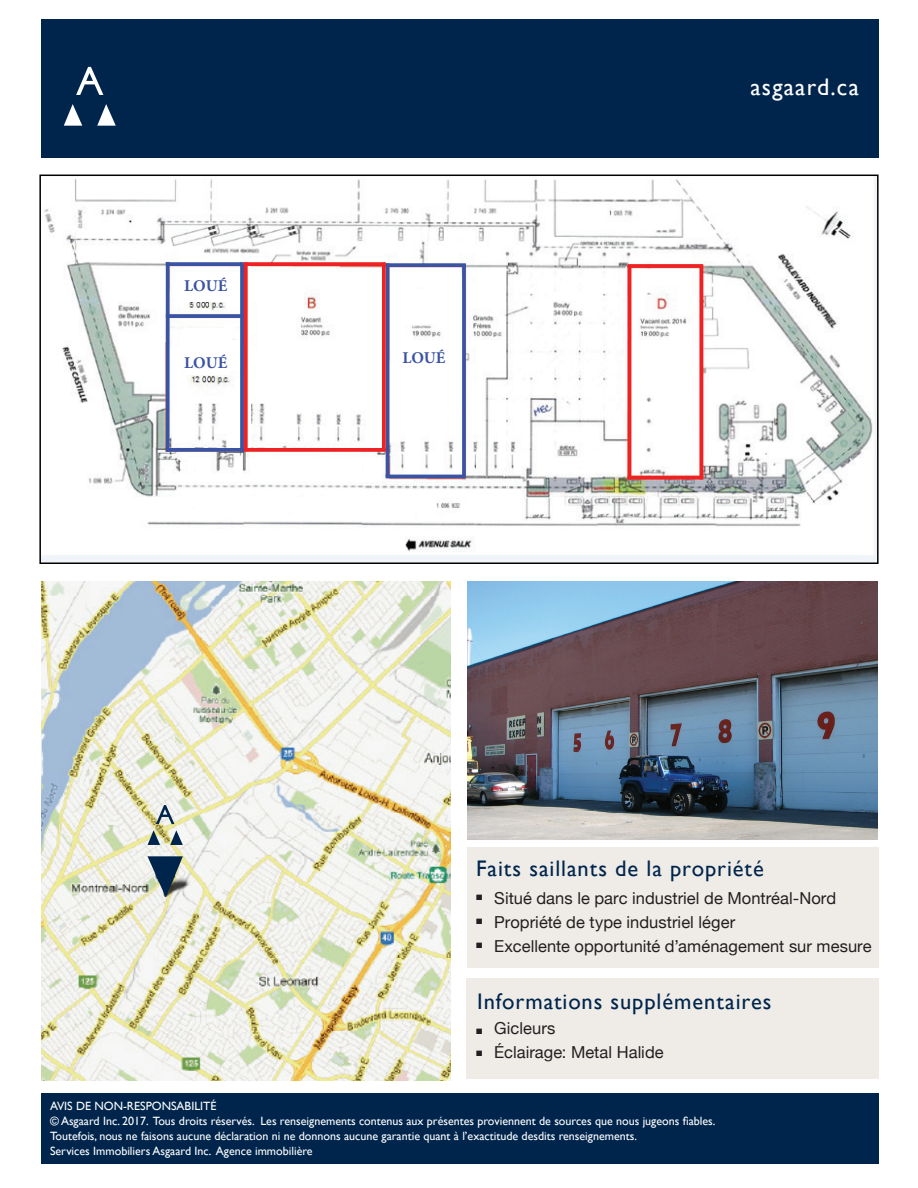
<style>
.page{position:relative;width:918px;height:1188px;background:#fff}
.page>*{position:absolute;margin:0;border:0;box-sizing:border-box;transform-origin:0 0}
.t1{font:900 27px/24px "Helvetica Neue LT Std";color:#231f20;text-align:justify}
.t2{font:24px "Gill Sans";color:#fff}
.t3{font:22.5px "Gill Sans";letter-spacing:.045em;color:#00254c}
.t4{font:16.5px/24px "Helvetica Neue";letter-spacing:.005em;color:#231f20}
.t5{font:700 16.5px "Minion Pro";color:#3a53a3}
.t6{font:12px/15px "Gill Sans";color:#fff}
</style>
<div class="page">
<div style="left:467px;top:847px;width:411px;height:120px;background:#efece8"></div>
<div style="left:466px;top:978px;width:413px;height:101px;background:#efece8"></div>
<div style="left:42px;top:1093px;width:837px;height:71px;background:#00254c"></div>
<div style="left:42px;top:19px;width:837px;height:138px;background:#00254c"></div>
<svg style="left:76px;top:67px;width:27px;height:28px"></svg>
<svg style="left:64px;top:104px;width:18px;height:22px"></svg>
<svg style="left:97px;top:104px;width:19px;height:22px"></svg>
<img style="left:42px;top:581px;width:408px;height:499px">
<svg style="left:148px;top:856px;width:35px;height:41px"></svg>
<svg style="left:156px;top:805px;width:18px;height:19px"></svg>
<svg style="left:148px;top:830px;width:12px;height:15px"></svg>
<svg style="left:170px;top:830px;width:13px;height:15px"></svg>
<img style="left:468px;top:581px;width:410px;height:259px">
<img style="left:42px;top:178px;width:834px;height:383px">
<div style="left:39px;top:175px;width:840px;height:389px;border:2px solid #000"></div>
<div style="left:184px;top:267px;width:44px;height:34px;background:#fff"></div>
<svg style="left:389px;top:263px;width:77px;height:4px"></svg>
<hr style="left:386px;top:475px;width:77px;height:3px;background:#3a53a3">
<svg style="left:462px;top:264px;width:4px;height:214px"></svg>
<hr style="left:386px;top:263px;width:3px;height:215px;background:#3a53a3">
<div style="left:405px;top:290px;width:38px;height:34px;background:#fff"></div>
<svg style="left:170px;top:448px;width:70px;height:4px"></svg>
<svg style="left:170px;top:262px;width:70px;height:4px"></svg>
<svg style="left:170px;top:314px;width:70px;height:4px"></svg>
<div style="left:186px;top:328px;width:44px;height:47px;background:#fff"></div>
<svg style="left:240px;top:262px;width:4px;height:190px"></svg>
<div style="left:246px;top:266px;width:5px;height:182px;background:#fff"></div>
<svg style="left:166px;top:262px;width:4px;height:190px"></svg>
<svg style="left:248px;top:262px;width:138px;height:4px"></svg>
<svg style="left:244px;top:448px;width:142px;height:4px"></svg>
<svg style="left:244px;top:262px;width:4px;height:186px"></svg>
<svg style="left:382px;top:263px;width:4px;height:185px"></svg>
<hr style="left:628px;top:265px;width:3px;height:214px;background:#ee2123">
<svg style="left:699px;top:268px;width:4px;height:208px"></svg>
<hr style="left:628px;top:476px;width:75px;height:3px;background:#ee2123">
<svg style="left:628px;top:264px;width:75px;height:4px"></svg>
<h3 class="t5" style="left:184px;top:274px;width:45px">LOUÉ</h3>
<h3 class="t5" style="left:184px;top:351px;width:45px">LOUÉ</h3>
<h3 class="t5" style="left:402px;top:346px;width:45px">LOUÉ</h3>
<h2 class="t2" style="left:751px;top:73px;width:110px">asgaard.ca</h2>
<h3 class="t3" style="left:476px;top:855px;width:289px">Faits saillants de la propriété</h3>
<h1 class="t1" style="left:475px;top:878px;width:11px">. . .</h1>
<h3 class="t4" style="left:494px;top:887px;width:379px">Situé dans le parc industriel de Montréal-Nord<br>Propriété de type industriel léger<br>Excellente opportunité d’aménagement sur mesure</h3>
<h3 class="t3" style="left:477px;top:988px;width:296px">I nformations supplémentaires</h3>
<h3 class="t4" style="left:494px;top:1017px;width:171px">Gicleurs<br>Éclairage: Metal Halide</h3>
<p class="t6" style="left:50px;top:1099px;width:667px">AVIS DE NON-RESPONSABILITÉ<br>© Asgaard Inc. 2017. Tous droits réservés. Les renseignements contenus aux présentes proviennent de sources que nous jugeons fiables.<br>Toutefois, nous ne faisons aucune déclaration ni ne donnons aucune garantie quant à l’exactitude desdits renseignements.<br>Services Immobiliers Asgaard Inc. Agence immobilière</p>
<h1 class="t1" style="left:475px;top:1013px;width:11px;line-height:22.5px">. .</h1>
</div>
